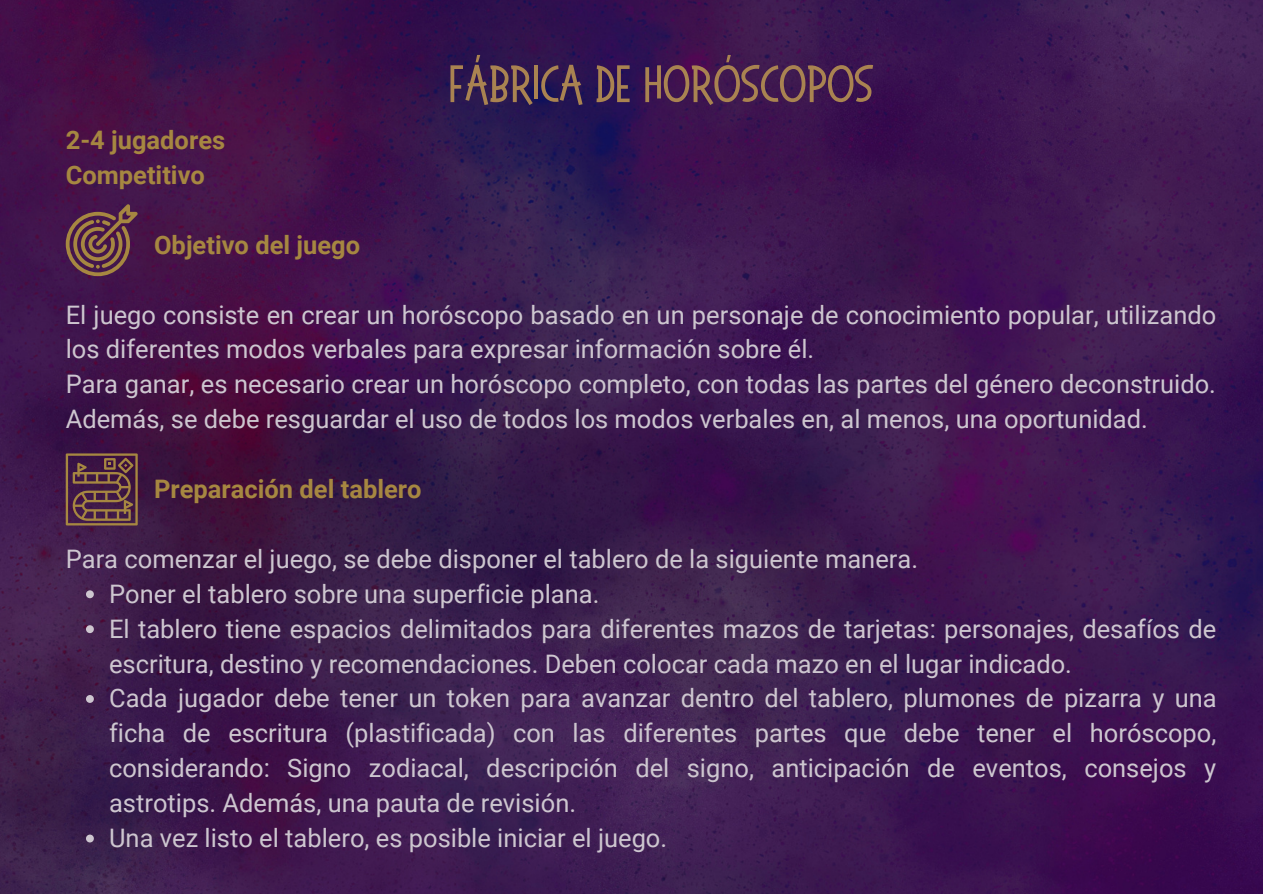
<style>
.page{position:relative;width:1263px;height:894px;background:#fff}
.page>*{position:absolute;margin:0;border:0;box-sizing:border-box;transform-origin:0 0}
.t1{font:64.5px "Sweet Salty";color:#a98351}
.t2{font:25.5px/34.8px "Roboto";color:#cdc6cf}
.t3{font:700 25.5px "Roboto";color:#a68741}
</style>
<div class="page">
<img style="left:0;top:0;width:1262px;height:893px">
<svg style="left:86px;top:590px;width:8px;height:8px"></svg>
<svg style="left:86px;top:625px;width:8px;height:8px"></svg>
<svg style="left:86px;top:694px;width:8px;height:8px"></svg>
<svg style="left:86px;top:834px;width:8px;height:8px"></svg>
<svg style="left:66px;top:204px;width:72px;height:72px;background:#673d47"></svg>
<svg style="left:66px;top:453px;width:72px;height:72px;background:#644043"></svg>
<p class="t3" style="left:66px;top:125px;width:161px">2-4 jugadores</p>
<p class="t3" style="left:66px;top:160px;width:141px">Competitivo</p>
<p class="t3" style="left:154px;top:230px;width:208px">Objetivo del juego</p>
<p class="t1" style="left:449px;top:53px;width:426px">FÁBRICA DE HORÓSCOPOS</p>
<p class="t2" style="left:66px;top:297px;width:1152px">El juego consiste en crear un horóscopo basado en un personaje de conocimiento popular, utilizando los diferentes modos verbales para expresar información sobre él.</p>
<p class="t2" style="left:66px;top:367px;width:1152px">Para ganar, es necesario crear un horóscopo completo, con todas las partes del género deconstruido.<br>Además, se debe resguardar el uso de todos los modos verbales en, al menos, una oportunidad.</p>
<p class="t3" style="left:154px;top:474px;width:269px">Preparación del tablero</p>
<p class="t2" style="left:66px;top:541px;width:854px">Para comenzar el juego, se debe disponer el tablero de la siguiente manera.</p>
<p class="t2" style="left:109px;top:576px;width:492px">Poner el tablero sobre una superficie plana.</p>
<p class="t2" style="left:109px;top:611px;width:1109px">El tablero tiene espacios delimitados para diferentes mazos de tarjetas: personajes, desafíos de escritura, destino y recomendaciones. Deben colocar cada mazo en el lugar indicado.</p>
<p class="t2" style="left:109px;top:681px;width:1109px;text-align:justify">Cada jugador debe tener un token para avanzar dentro del tablero, plumones de pizarra y una ficha de escritura (plastificada) con las diferentes partes que debe tener el horóscopo, considerando: Signo zodiacal, descripción del signo, anticipación de eventos, consejos y astrotips. Además, una pauta de revisión.</p>
<p class="t2" style="left:109px;top:820px;width:560px">Una vez listo el tablero, es posible iniciar el juego.</p>
</div>
